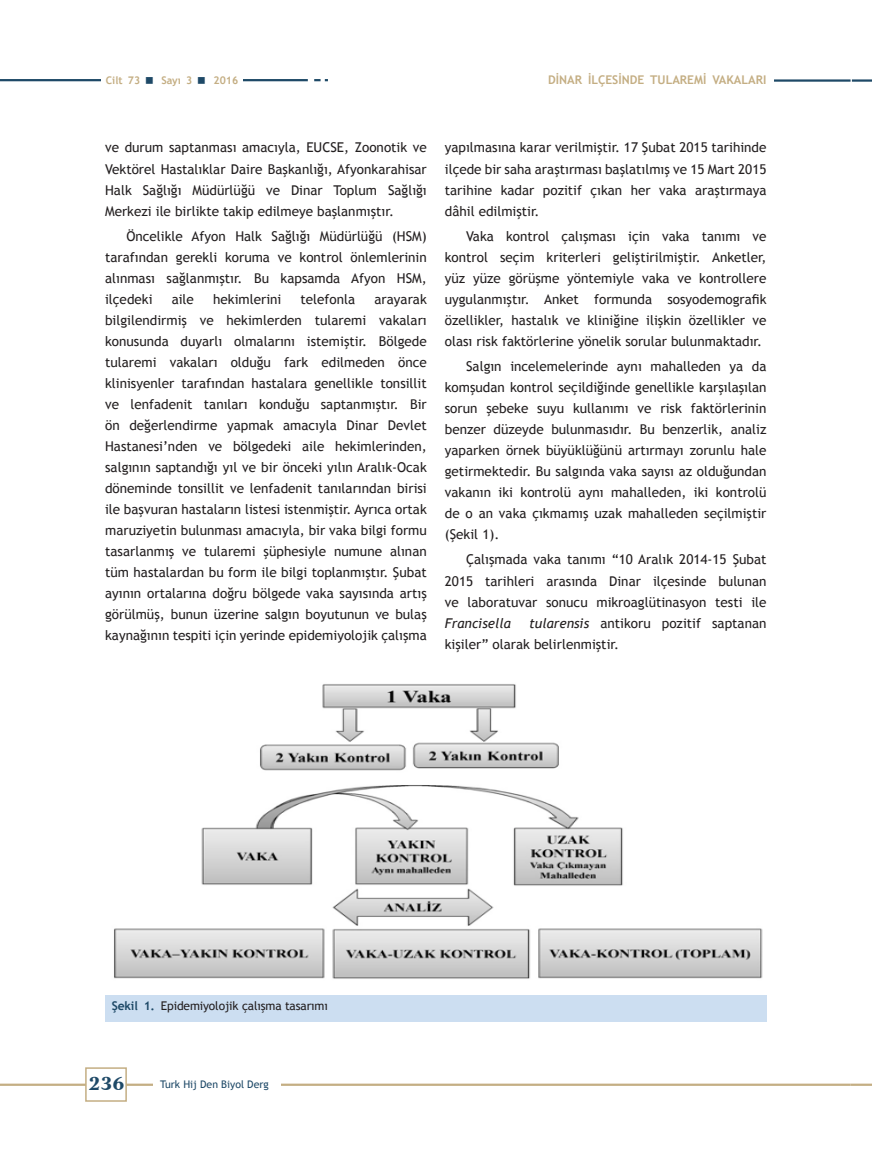
<style>
.page{position:relative;width:872px;height:1170px;background:#fff}
.page>*{position:absolute;margin:0;border:0;box-sizing:border-box;transform-origin:0 0}
.t1{font:900 18px "Arrus BT";color:#1e4967}
.t2{font:13.5px/21px "Trebuchet MS";color:#231f20;text-align:justify}
.metin{font:12px "Trebuchet MS";letter-spacing:-.01em;color:#231f20}
.metin-2{font:700 12px "Trebuchet MS";color:#c4ae83}
.t3{font:10.5px "Trebuchet MS";color:#1e4967}
.t4{font:700 10.5px "Trebuchet MS";color:#c4ae83}
.s1{font-style:italic}
.s2{font-weight:700;color:#1e4967}
</style>
<div class="page">
<hr style="left:0;top:79px;width:328px;height:2px;background:#1e4967">
<hr style="left:850px;top:1083px;width:22px;height:2px;background:#c4ae83">
<hr style="left:0;top:1083px;width:850px;height:2px;background:#c4ae83">
<div style="left:85px;top:1067px;width:42px;height:34px;background:#fff;border:2px solid #c4ae83"></div>
<div style="left:153px;top:1077px;width:128px;height:14px;background:#fff"></div>
<div style="left:101px;top:75px;width:141px;height:13px;background:#fff"></div>
<svg style="left:308px;top:79px;width:6px;height:2px"></svg>
<svg style="left:320px;top:79px;width:5px;height:3px"></svg>
<hr style="left:774px;top:79px;width:76px;height:3px;background:#1e4967">
<hr style="left:852px;top:79px;width:20px;height:3px;background:#1e4967">
<div style="left:105px;top:994px;width:661px;height:26px;background:#ccdef1"></div>
<img style="left:114px;top:684px;width:649px;height:295px">
<p class="t4" style="left:106px;top:74px;width:36px">Cilt 73</p>
<p class="t4" style="left:161px;top:74px;width:33px">Sayı 3</p>
<p class="t4" style="left:214px;top:74px;width:26px">2016</p>
<p class="metin-2" style="left:548px;top:72px;width:220px">DINAR İLÇESINDE TULAREMI VAKALARI</p>
<p class="t2" style="left:105px;top:137px;width:323px">ve durum saptanması amacıyla, EUCSE, Zoonotik ve Vektörel Hastalıklar Daire Başkanlığı, Afyonkarahisar Halk Sağlığı Müdürlüğü ve Dinar Toplum Sağlığı Merkezi ile birlikte takip edilmeye başlanmıştır.</p>
<p class="t2" style="left:105px;top:226px;width:323px;text-indent:21px">Öncelikle Afyon Halk Sağlığı Müdürlüğü (HSM) tarafından gerekli koruma ve kontrol önlemlerinin alınması sağlanmıştır. Bu kapsamda Afyon HSM, ilçedeki</p>
<p class="t2" style="left:105px;top:289px;width:323px;text-indent:269px">arayarak bilgilendirmiş ve hekimlerden tularemi vakaları konusunda duyarlı olmalarını istemiştir. Bölgede tularemi vakaları olduğu fark edilmeden önce klinisyenler tarafından hastalara genellikle tonsillit ve lenfadenit tanıları konduğu saptanmıştır. Bir ön değerlendirme yapmak amacıyla Dinar Devlet Hastanesi’nden ve bölgedeki aile hekimlerinden, salgının saptandığı yıl ve bir önceki yılın Aralık-Ocak döneminde tonsillit ve lenfadenit tanılarından birisi ile başvuran hastaların listesi istenmiştir. Ayrıca ortak maruziyetin bulunması amacıyla, bir vaka bilgi formu tasarlanmış ve tularemi şüphesiyle numune alınan tüm hastalardan bu form ile bilgi toplanmıştır. Şubat ayının ortalarına doğru bölgede vaka sayısında artış görülmüş, bunun üzerine salgın boyutunun ve bulaş kaynağının tespiti için yerinde epidemiyolojik çalışma</p>
<p class="t2" style="left:172px;top:289px;width:24px">aile</p>
<p class="t2" style="left:213px;top:289px;width:70px">hekimlerini</p>
<p class="t2" style="left:300px;top:289px;width:56px">telefonla</p>
<p class="t2" style="left:445px;top:137px;width:323px">yapılmasına karar verilmiştir. 17 Şubat 2015 tarihinde ilçede bir saha araştırması başlatılmış ve 15 Mart 2015 tarihine kadar pozitif çıkan her vaka araştırmaya dâhil edilmiştir.</p>
<p class="t2" style="left:445px;top:226px;width:323px;text-indent:21px">Vaka kontrol çalışması için vaka tanımı ve kontrol seçim kriterleri geliştirilmiştir. Anketler, yüz yüze görüşme yöntemiyle vaka ve kontrollere uygulanmıştır. Anket formunda sosyodemografik özellikler, hastalık ve kliniğine ilişkin özellikler ve olası risk faktörlerine yönelik sorular bulunmaktadır.</p>
<p class="t2" style="left:445px;top:356px;width:323px;text-indent:21px">Salgın incelemelerinde aynı mahalleden ya da komşudan kontrol seçildiğinde genellikle karşılaşılan sorun şebeke suyu kullanımı ve risk faktörlerinin benzer düzeyde bulunmasıdır. Bu benzerlik, analiz yaparken örnek büyüklüğünü artırmayı zorunlu hale getirmektedir. Bu salgında vaka sayısı az olduğundan vakanın iki kontrolü aynı mahalleden, iki kontrolü de o an vaka çıkmamış uzak mahalleden seçilmiştir (Şekil 1).</p>
<p class="t2" style="left:445px;top:549px;width:323px;text-indent:21px">Çalışmada vaka tanımı “10 Aralık 2014-15 Şubat 2015 tarihleri arasında Dinar ilçesinde bulunan ve laboratuvar sonucu mikroaglütinasyon testi ile <span class="s1">Francisella</span></p>
<p class="t2" style="left:445px;top:612px;width:323px;text-indent:84px"><span class="s1">tularensis</span> antikoru pozitif saptanan kişiler” olarak belirlenmiştir.</p>
<p class="metin" style="left:112px;top:998px;width:218px"><span class="s2">Şekil 1.</span> Epidemiyolojik çalışma tasarımı</p>
<h1 class="t1" style="left:89px;top:1071px;width:37px">236</h1>
<p class="t3" style="left:160px;top:1078px;width:110px">Turk Hij Den Biyol Derg</p>
</div>
